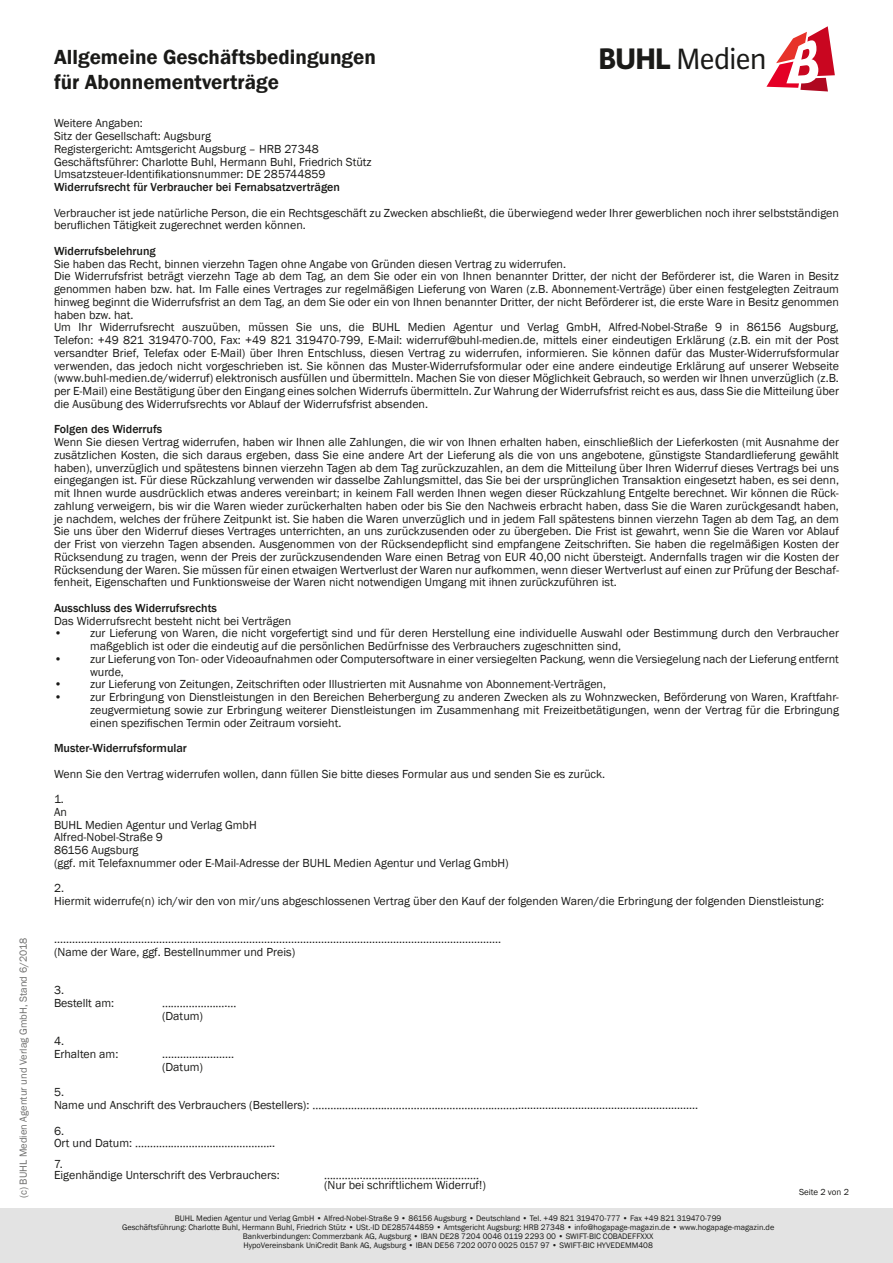
<style>
.page{position:relative;width:893px;height:1263px;background:#fff}
.page>*{position:absolute;margin:0;border:0;box-sizing:border-box;transform-origin:0 0}
.t1{font:31.35px "Plus Sans Pro";letter-spacing:-.035em;color:#1a1a18}
.t2{font:600 21px/25.2px "Franklin Gothic";color:#1a1a18}
.t3{font:12px/12.8px "Franklin Gothic";color:#1a1a18}
.t4{font:500 12px "Franklin Gothic";color:#1a1a18}
.t5{font:10.5px "Franklin Gothic";color:#6f6f6e}
.t6{font:9px "Franklin Gothic";color:#1a1a18}
.t7{font:8.25px/9px "Franklin Gothic";color:#1a1a18;text-align:center}
.s1{font-weight:800}
</style>
<div class="page">
<div style="left:0;top:1209px;width:893px;height:54px;background:#e3e3e3"></div>
<svg style="left:766px;top:26px;width:69px;height:65px"></svg>
<p class="t5" style="left:17px;top:1198px;width:262px;rotate:-90deg">(c) BUHL Medien Agentur und Verlag GmbH, Stand 6/2018</p>
<h1 class="t1" style="left:599px;top:38px;width:170px"><span class="s1">BUHL</span> Medien</h1>
<h2 class="t2" style="left:54px;top:44px;width:323px">Allgemeine Geschäftsbedingungen für Abonnementverträge</h2>
<p class="t3" style="left:54px;top:117px;width:319px">Weitere Angaben:<br>Sitz der Gesellschaft: Augsburg<br>Registergericht: Amtsgericht Augsburg – HRB 27348<br>Geschäftsführer: Charlotte Buhl, Hermann Buhl, Friedrich Stütz Umsatzsteuer-Identifikationsnummer: DE 285744859</p>
<p class="t4" style="left:54px;top:180px;width:287px">Widerrufsrecht für Verbraucher bei Fernabsatzverträgen</p>
<p class="t3" style="left:54px;top:207px;width:786px">Verbraucher ist jede natürliche Person, die ein Rechtsgeschäft zu Zwecken abschließt, die überwiegend weder Ihrer gewerblichen noch ihrer selbstständigen beruflichen Tätigkeit zugerechnet werden können.</p>
<p class="t4" style="left:54px;top:243px;width:103px">Widerrufsbelehrung</p>
<p class="t3" style="left:54px;top:258px;width:786px">Sie haben das Recht, binnen vierzehn Tagen ohne Angabe von Gründen diesen Vertrag zu widerrufen.<br>Die Widerrufsfrist beträgt vierzehn Tage ab dem Tag, an dem Sie oder ein von Ihnen benannter Dritter, der nicht der Beförderer ist, die Waren in Besitz genommen haben bzw. hat. Im Falle eines Vertrages zur regelmäßigen Lieferung von Waren (z.B. Abonnement-Verträge) über einen festgelegten Zeitraum hinweg beginnt die Widerrufsfrist an dem Tag, an dem Sie oder ein von Ihnen benannter Dritter, der nicht Beförderer ist, die erste Ware in Besitz genommen haben bzw. hat.<br>Um Ihr Widerrufsrecht auszuüben, müssen Sie uns, die BUHL Medien Agentur und Verlag GmbH, Alfred-Nobel-Straße 9 in 86156 Augsburg, Telefon: +49 821 319470-700, Fax: +49 821 319470-799, E-Mail: widerruf@buhl-medien.de, mittels einer eindeutigen Erklärung (z.B. ein mit der Post versandter Brief, Telefax oder E-Mail) über Ihren Entschluss, diesen Vertrag zu widerrufen, informieren. Sie können dafür das Muster-Widerrufsformular verwenden, das jedoch nicht vorgeschrieben ist. Sie können das Muster-Widerrufsformular oder eine andere eindeutige Erklärung auf unserer Webseite (www.buhl-medien.de/widerruf) elektronisch ausfüllen und übermitteln. Machen Sie von dieser Möglichkeit Gebrauch, so werden wir Ihnen unverzüglich (z.B. per E-Mail) eine Bestätigung über den Eingang eines solchen Widerrufs übermitteln. Zur Wahrung der Widerrufsfrist reicht es aus, dass Sie die Mitteilung über die Ausübung des Widerrufsrechts vor Ablauf der Widerrufsfrist absenden.</p>
<p class="t4" style="left:54px;top:422px;width:110px">Folgen des Widerrufs</p>
<p class="t3" style="left:54px;top:436px;width:786px;text-align:justify">Wenn Sie diesen Vertrag widerrufen, haben wir Ihnen alle Zahlungen, die wir von Ihnen erhalten haben, einschließlich der Lieferkosten (mit Ausnahme der zusätzlichen Kosten, die sich daraus ergeben, dass Sie eine andere Art der Lieferung als die von uns angebotene, günstigste Standardlieferung gewählt haben), unverzüglich und spätestens binnen vierzehn Tagen ab dem Tag zurückzuzahlen, an dem die Mitteilung über Ihren Widerruf dieses Vertrags bei uns eingegangen ist. Für diese Rückzahlung verwenden wir dasselbe Zahlungsmittel, das Sie bei der ursprünglichen Transaktion eingesetzt haben, es sei denn, mit Ihnen wurde ausdrücklich etwas anderes vereinbart; in keinem Fall werden Ihnen wegen dieser Rückzahlung Entgelte berechnet. Wir können die Rück&shy;zahlung verweigern, bis wir die Waren wieder zurückerhalten haben oder bis Sie den Nachweis erbracht haben, dass Sie die Waren zurückgesandt haben, je nachdem, welches der frühere Zeitpunkt ist. Sie haben die Waren unverzüglich und in jedem Fall spätestens binnen vierzehn Tagen ab dem Tag, an dem Sie uns über den Widerruf dieses Vertrages unterrichten, an uns zurückzusenden oder zu übergeben. Die Frist ist gewahrt, wenn Sie die Waren vor Ablauf der Frist von vierzehn Tagen absenden. Ausgenommen von der Rücksendepflicht sind empfangene Zeitschriften. Sie haben die regelmäßigen Kosten der Rücksendung zu tragen, wenn der Preis der zurückzusendenden Ware einen Betrag von EUR 40,00 nicht übersteigt. Andernfalls tragen wir die Kosten der Rücksendung der Waren. Sie müssen für einen etwaigen Wertverlust der Waren nur aufkommen, wenn dieser Wertverlust auf einen zur Prüfung der Beschaf&shy;fenheit, Eigenschaften und Funktionsweise der Waren nicht notwendigen Umgang mit ihnen zurückzuführen ist.</p>
<p class="t4" style="left:54px;top:600px;width:164px">Ausschluss des Widerrufsrechts</p>
<p class="t3" style="left:54px;top:614px;width:239px">Das Widerrufsrecht besteht nicht bei Verträgen</p>
<p class="t3" style="left:90px;top:627px;width:750px;text-indent:-36px">• zur Lieferung von Waren, die nicht vorgefertigt sind und für deren Herstellung eine individuelle Auswahl oder Bestimmung durch den Verbraucher maßgeblich ist oder die eindeutig auf die persönlichen Bedürfnisse des Verbrauchers zugeschnitten sind,</p>
<p class="t3" style="left:90px;top:653px;width:750px;text-indent:-36px">• zur Lieferung von Ton- oder Videoaufnahmen oder Computersoftware in einer versiegelten Packung, wenn die Versiegelung nach der Lieferung entfernt wurde,</p>
<p class="t3" style="left:54px;top:678px;width:554px">• zur Lieferung von Zeitungen, Zeitschriften oder Illustrierten mit Ausnahme von Abonnement-Verträgen,</p>
<p class="t3" style="left:90px;top:691px;width:750px;text-align:justify;text-indent:-36px">• zur Erbringung von Dienstleistungen in den Bereichen Beherbergung zu anderen Zwecken als zu Wohnzwecken, Beförderung von Waren, Kraftfahr&shy;zeugvermietung sowie zur Erbringung weiterer Dienstleistungen im Zusammenhang mit Freizeitbetätigungen, wenn der Vertrag für die Erbringung einen spezifischen Termin oder Zeitraum vorsieht.</p>
<p class="t4" style="left:54px;top:741px;width:134px">Muster-Widerrufsformular</p>
<p class="t3" style="left:54px;top:761px;width:553px;line-height:25.5px">Wenn Sie den Vertrag widerrufen wollen, dann füllen Sie bitte dieses Formular aus und senden Sie es zurück.<br>1.</p>
<p class="t3" style="left:54px;top:806px;width:456px">An<br>BUHL Medien Agentur und Verlag GmbH<br>Alfred-Nobel-Straße 9<br>86156 Augsburg<br>(ggf. mit Telefaxnummer oder E-Mail-Adresse der BUHL Medien Agentur und Verlag GmbH)</p>
<p class="t3" style="left:54px;top:882px;width:771px">2.<br>Hiermit widerrufe(n) ich/wir den von mir/uns abgeschlossenen Vertrag über den Kauf der folgenden Waren/die Erbringung der folgenden Dienstleistung:</p>
<p class="t3" style="left:54px;top:933px;width:448px">..................................................................................................................................................... (Name der Ware, ggf. Bestellnummer und Preis)</p>
<p class="t3" style="left:54px;top:984px;width:62px">3.<br>Bestellt am:</p>
<p class="t3" style="left:162px;top:997px;width:76px">………………….… (Datum)</p>
<p class="t3" style="left:54px;top:1035px;width:66px">4.<br>Erhalten am:</p>
<p class="t3" style="left:162px;top:1048px;width:73px">........................ (Datum)</p>
<p class="t3" style="left:54px;top:1086px;width:646px">5.<br>Name und Anschrift des Verbrauchers (Bestellers): ……………………………………………………………............................................................</p>
<p class="t3" style="left:54px;top:1124px;width:223px">6.<br>Ort und Datum: ………………………………………..</p>
<p class="t3" style="left:54px;top:1159px;width:227px;line-height:10.5px">7.<br>Eigenhändige Unterschrift des Verbrauchers:</p>
<p class="t3" style="left:324px;top:1170px;width:163px;line-height:10.5px">………….………………………………… (Nur bei schriftlichem Widerruf!)</p>
<p class="t6" style="left:799px;top:1187px;width:51px">Seite 2 von 2</p>
<p class="t7" style="left:122px;top:1214px;width:654px">BUHL Medien Agentur und Verlag GmbH • Alfred-Nobel-Straße 9 • 86156 Augsburg • Deutschland • Tel. +49 821 319470-777 • Fax +49 821 319470-799<br>Geschäftsführung: Charlotte Buhl, Hermann Buhl, Friedrich Stütz • USt.-ID DE285744859 • Amtsgericht Augsburg: HRB 27348 • info@hogapage-magazin.de • www.hogapage-magazin.de Bankverbindungen: Commerzbank AG, Augsburg • IBAN DE28 7204 0046 0119 2293 00 • SWIFT-BIC COBADEFFXXX<br>HypoVereinsbank UniCredit Bank AG, Augsburg • IBAN DE56 7202 0070 0025 0157 97 • SWIFT-BIC HYVEDEMM408</p>
</div>
